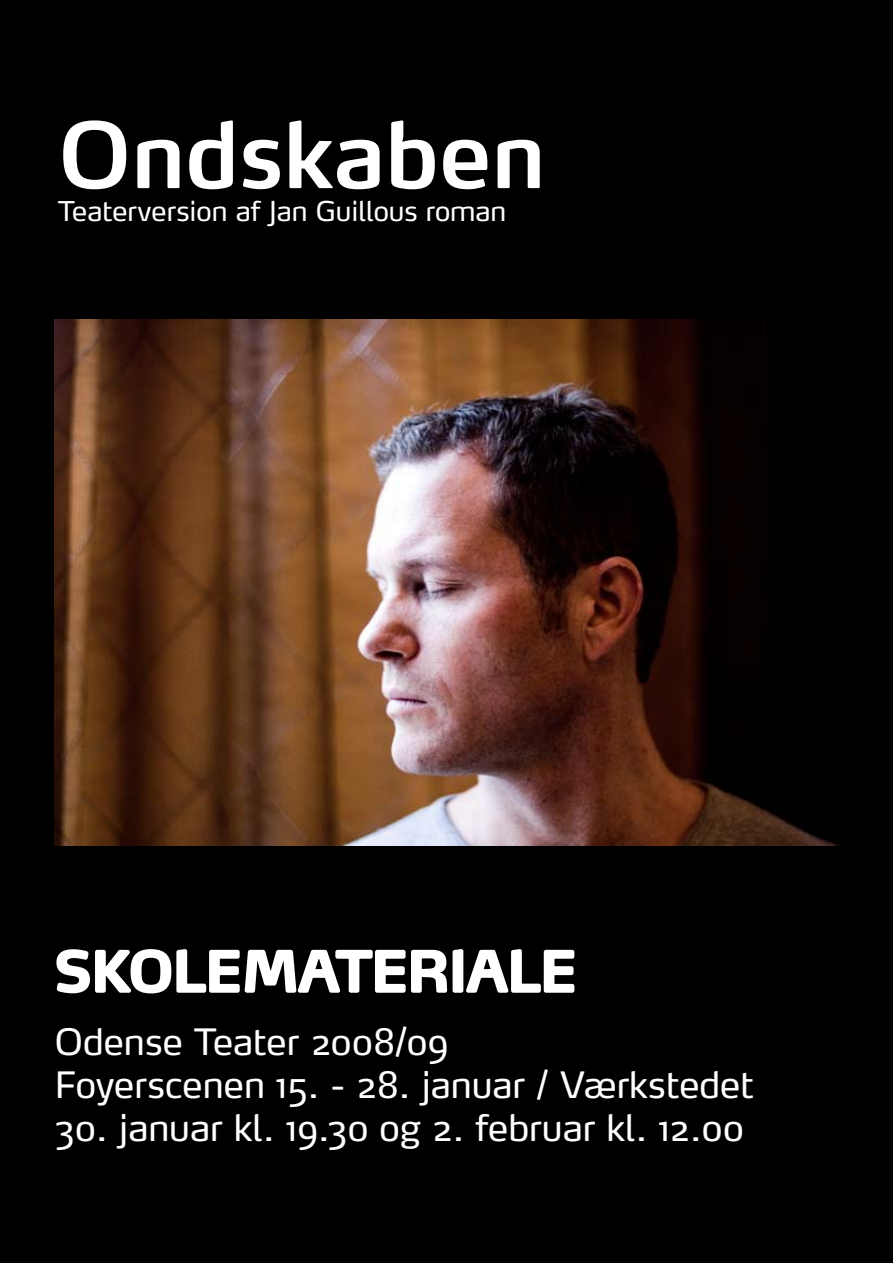
<style>
.page{position:relative;width:893px;height:1263px;background:#000}
.page>*{position:absolute;margin:0;border:0;box-sizing:border-box;transform-origin:0 0}
.t1{font:600 90px "Max";color:#fff}
.t2{font:600 54px "Max";color:#fff}
.t3{font:36px/43.2px "Max";color:#fff}
.t4{font:27px "Max";color:#fff}
</style>
<div class="page">
<svg style="left:56px;top:949px;width:519px;height:45px"></svg>
<img style="left:54px;top:320px;width:785px;height:525px">
<h1 class="t1" style="left:58px;top:98px;width:489px">Ondskaben</h1>
<p class="t4" style="left:58px;top:194px;width:450px">Teaterversion af Jan Guillous roman</p>
<h2 class="t2" style="left:55px;top:937px;width:523px">SKOLEMATERIALE</h2>
<p class="t3" style="left:55px;top:1019px;width:700px">Odense Teater 2008/09<br>Foyerscenen 15. - 28. januar / Værkstedet</p>
<p class="t3" style="left:55px;top:1106px;width:690px">30. januar kl. 19.30 og 2. februar kl. 12.00</p>
</div>
